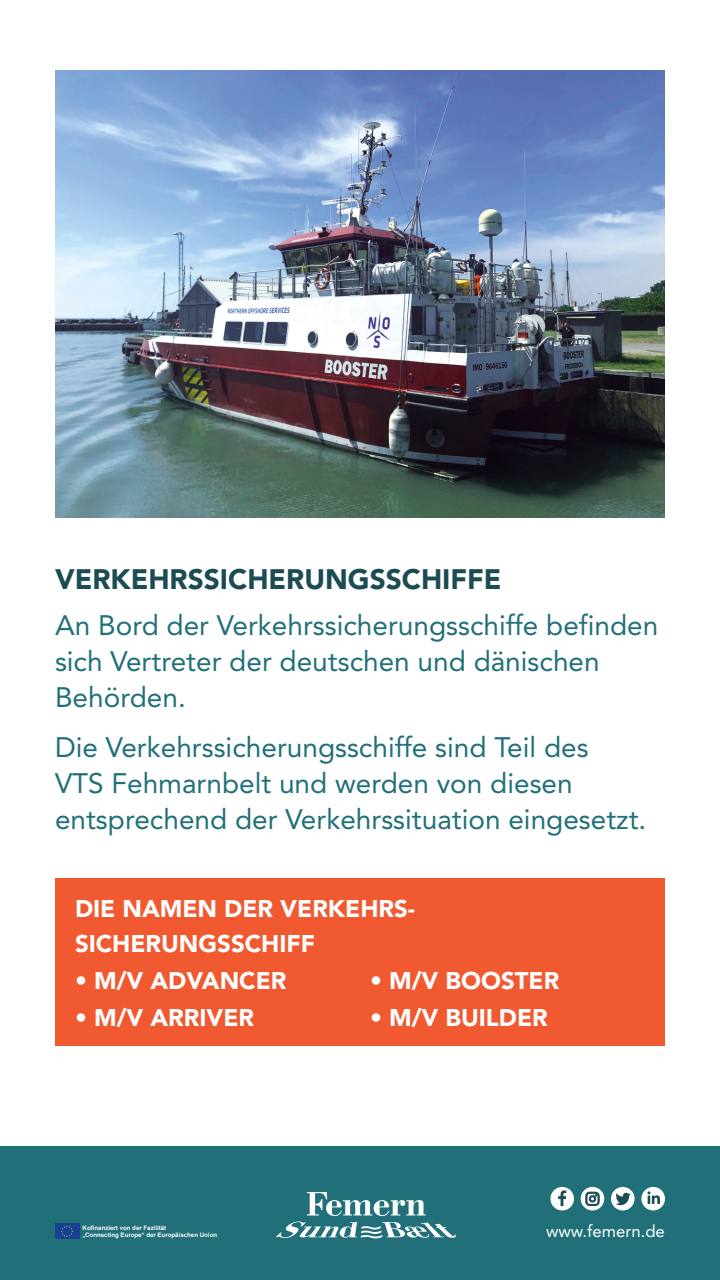
<style>
.page{position:relative;width:720px;height:1280px;background:#fff}
.page>*{position:absolute;margin:0;border:0;box-sizing:border-box;transform-origin:0 0}
.Copy{font:28px/36px "Avenir LT Std";color:#217079}
.t1{font:900 28px "Avenir LT Std";color:#1c4c53}
._4_Brød{font:900 24px "Avenir LT Std";color:#fff}
.Orange_boks_tekst{font:900 24px/35px "Avenir LT Std";color:#fff}
.Adresser{font:16.8px "Avenir LT Std";color:#fff}
.t2{font:700 6.1px/7.4px "Arial";color:#fff}
</style>
<div class="page">
<div style="left:0;top:1147px;width:720px;height:133px;background:#217079"></div>
<img style="left:55px;top:70px;width:610px;height:447px">
<div style="left:55px;top:879px;width:610px;height:167px;background:#f15a31"></div>
<div style="left:55px;top:1224px;width:24px;height:15px;background:#164194"></div>
<svg style="left:61px;top:1226px;width:12px;height:11px"></svg>
<svg style="left:276px;top:1192px;width:180px;height:46px"></svg>
<div style="left:581px;top:1187px;width:23px;height:23px;background:#fff;border-radius:50%"></div>
<svg style="left:585px;top:1192px;width:15px;height:14px"></svg>
<div style="left:550px;top:1187px;width:24px;height:23px;background:#fff;border-radius:50%"></div>
<svg style="left:558px;top:1190px;width:8px;height:16px"></svg>
<div style="left:611px;top:1187px;width:24px;height:23px;background:#fff;border-radius:50%"></div>
<svg style="left:615px;top:1193px;width:16px;height:12px"></svg>
<div style="left:641px;top:1187px;width:24px;height:23px;background:#fff;border-radius:50%"></div>
<svg style="left:647px;top:1191px;width:13px;height:13px"></svg>
<h3 class="t1" style="left:55px;top:562px;width:448px">VERKEHRSSICHERUNGSSCHIFFE</h3>
<p class="Copy" style="left:55px;top:607px;width:605px">An Bord der Verkehrssicherungsschiffe befinden sich Vertreter der deutschen und dänischen<br>Behörden.</p>
<p class="Copy" style="left:55px;top:729px;width:593px">Die Verkehrssicherungsschiffe sind Teil des<br>VTS Fehmarnbelt und werden von diesen entsprechend der Verkehrssituation eingesetzt.</p>
<p class="Orange_boks_tekst" style="left:75px;top:891px;width:340px">DIE NAMEN DER VERKEHRS-<br>SICHERUNGSSCHIFF</p>
<p class="_4_Brød" style="left:75px;top:966px;width:213px">• M/V ADVANCER</p>
<p class="_4_Brød" style="left:370px;top:966px;width:191px">• M/V BOOSTER</p>
<p class="_4_Brød" style="left:75px;top:1003px;width:181px">• M/V ARRIVER</p>
<p class="_4_Brød" style="left:370px;top:1003px;width:179px">• M/V BUILDER</p>
<p class="t2" style="left:83px;top:1224px;width:136px">Kofinanziert von der Fazilität<br>„Connecting Europe“ der Europäischen Union</p>
<p class="Adresser" style="left:546px;top:1221px;width:120px">www.femern.de</p>
</div>
